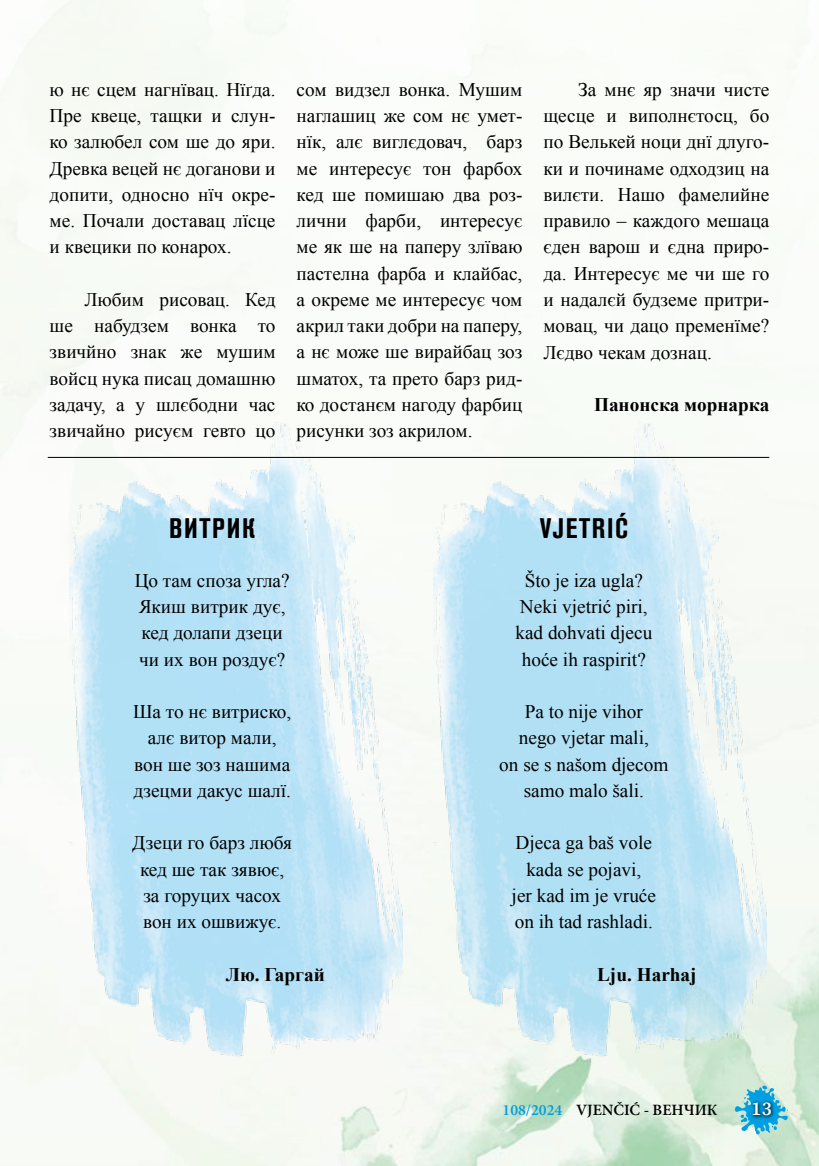
<style>
.page{position:relative;width:819px;height:1166px;background:#fff}
.page>*{position:absolute;margin:0;border:0;box-sizing:border-box;transform-origin:0 0}
.t1{font:700 condensed 28px "Akzidenz Grotesk Pro";letter-spacing:.06em;color:#000}
.t2{font:19.25px/26.2px "Times New Roman";color:#000;text-align:center}
.t3{font:700 19.25px "Times New Roman";color:#000}
.t4{font:19.25px "Source Serif Variable";color:#fff}
.t5{font:600 15.75px "Minion Pro";color:#000}
.s1{color:#009fe3}
</style>
<div class="page">
<img style="left:0;top:0;width:819px;height:1166px">
<img style="left:433px;top:421px;width:333px;height:636px">
<img style="left:69px;top:421px;width:333px;height:636px">
<hr style="left:48px;top:457px;width:721px;height:1px;background:#000">
<svg style="left:734px;top:1085px;width:54px;height:50px;background:#8bd0da"></svg>
<div style="left:749px;top:1099px;width:26px;height:21px;background:#000;opacity:.7"></div>
<p class="t2" style="left:50px;top:76px;width:227px;text-align:justify">ю нє сцем нагнївац. Нїґда.<br>Пре квеце, тащки и слун&shy;ко залюбел сом ше до яри.<br>Древка вецей нє доганови и допити, односно нїч окре&shy;ме. Почали доставац лїсце и квецики по конарох.</p>
<p class="t2" style="left:50px;top:286px;width:227px;text-align:justify;text-indent:35px">Любим рисовац. Кед ше набудзем вонка то звичйно знак же мушим войсц нука писац домашню задачу, а у шлєбодни час звичайно рисуєм гевто цо</p>
<p class="t2" style="left:296px;top:76px;width:227px;text-align:justify">сом видзел вонка. Мушим наглашиц же сом нє умет&shy;нїк, алє виглєдовач, барз ме интересує тон фарбох кед ше помишаю два роз&shy;лични фарби, интересує ме як ше на паперу злїваю пастелна фарба и клайбас, а окреме ме интересує чом акрил таки добри на паперу, а нє може ше вирайбац зоз шматох, та прето барз рид&shy;ко достанєм нагоду фарбиц рисунки зоз акрилом.</p>
<p class="t2" style="left:543px;top:76px;width:227px;text-align:justify;text-indent:35px">За мнє яр значи чисте щесце и виполнєтосц, бо по Велькей ноци днї длуго&shy;ки и починаме одходзиц на вилєти. Нашо фамелийне правило – каждого мешаца єден варош и єдна приро&shy;да. Интересує ме чи ше го и надалєй будземе притри&shy;мовац, чи дацо пременїме?<br>Лєдво чекам дознац.</p>
<p class="t3" style="left:594px;top:391px;width:177px">Панонска морнарка</p>
<h1 class="t1" style="left:169px;top:510px;width:88px">ВИТРИК</h1>
<p class="t2" style="left:135px;top:567px;width:156px;text-align:left">Цо там споза угла?<br>Якиш витрик дує, кед долапи дзеци чи их вон роздує?</p>
<p class="t2" style="left:133px;top:698px;width:160px">Ша то нє витриско, алє витор мали, вон ше зоз нашима дзецми дакус шалї.</p>
<p class="t2" style="left:132px;top:829px;width:161px">Дзеци го барз любя кед ше так зявює, за горуцих часох вон их ошвижує.</p>
<p class="t3" style="left:226px;top:961px;width:101px">Лю. Гаргай</p>
<h1 class="t1" style="left:539px;top:510px;width:90px">VJETRIĆ</h1>
<p class="t2" style="left:515px;top:567px;width:138px">Što je iza ugla?<br>Neki vjetrić piri, kad dohvati djecu hoće ih raspirit?</p>
<p class="t2" style="left:499px;top:698px;width:170px">Pa to nije vihor<br>nego vjetar mali,<br>on se s našom djecom samo malo šali.</p>
<p class="t2" style="left:511px;top:829px;width:146px">Djeca ga baš vole kada se pojavi,<br>jer kad im je vruće on ih tad rashladi.</p>
<p class="t3" style="left:597px;top:961px;width:101px">Lju. Harhaj</p>
<p class="t5" style="left:502px;top:1099px;width:216px"><span class="s1">108/2024</span> VJENČIĆ - ВЕНЧИК</p>
<p class="t4" style="left:751px;top:1096px;width:22px">13</p>
</div>
